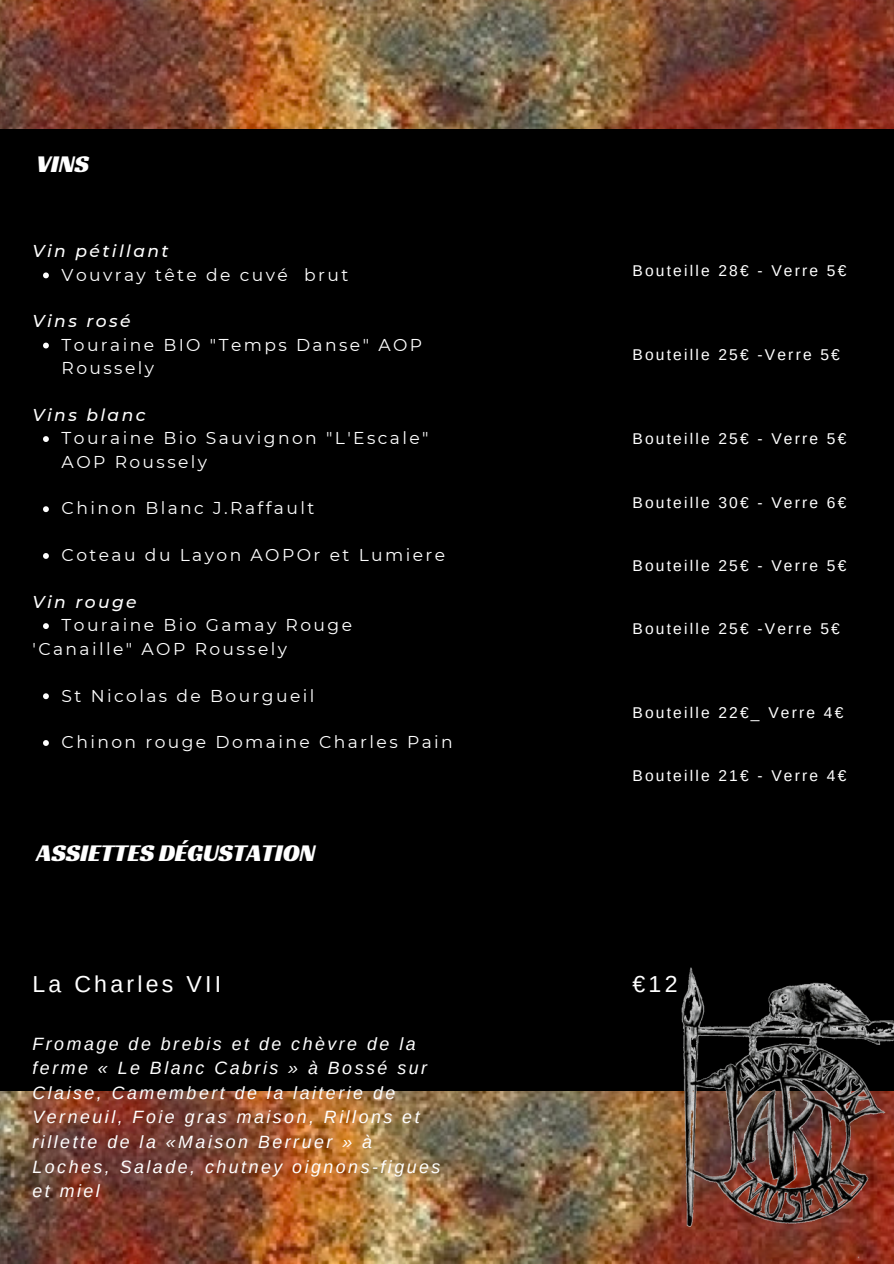
<style>
.page{position:relative;width:894px;height:1264px;background:#fff}
.page>*{position:absolute;margin:0;border:0;box-sizing:border-box;transform-origin:0 0}
.t1{font:24.9px "Racing Sans One";letter-spacing:-.01em;color:#fff}
.t2{font:23.1px "Arimo";letter-spacing:.14em;color:#fff}
.t3{font:italic 17.85px/24.6px "Arimo";letter-spacing:.14em;color:#fff}
.t4{font:17.1px/23.4px "Montserrat";letter-spacing:.14em;color:#fff}
.t5{font:italic 500 17.1px "Montserrat";letter-spacing:.14em;color:#fff}
.t6{font:15.6px "Arimo";letter-spacing:.14em;color:#fff}
</style>
<div class="page">
<div style="left:0;top:0;width:893px;height:1263px;background:#000"></div>
<img style="left:0;top:0;width:893px;height:128px">
<img style="left:0;top:1091px;width:668px;height:172px">
<img style="left:668px;top:967px;width:225px;height:296px">
<svg style="left:43px;top:272px;width:6px;height:6px"></svg>
<svg style="left:43px;top:342px;width:6px;height:6px"></svg>
<svg style="left:43px;top:436px;width:6px;height:6px"></svg>
<svg style="left:43px;top:506px;width:6px;height:6px"></svg>
<svg style="left:43px;top:553px;width:6px;height:6px"></svg>
<svg style="left:43px;top:623px;width:6px;height:6px"></svg>
<svg style="left:43px;top:693px;width:6px;height:6px"></svg>
<svg style="left:43px;top:740px;width:6px;height:6px"></svg>
<p class="t1" style="left:37px;top:147px;width:54px">VINS</p>
<p class="t5" style="left:32px;top:241px;width:138px">Vin pétillant</p>
<p class="t4" style="left:62px;top:263px;width:288px">Vouvray tête de cuvé brut</p>
<p class="t5" style="left:32px;top:311px;width:99px">Vins rosé</p>
<p class="t4" style="left:62px;top:333px;width:362px">Touraine BIO "Temps Danse" AOP<br>Roussely</p>
<p class="t5" style="left:32px;top:404px;width:114px">Vins blanc</p>
<p class="t4" style="left:62px;top:426px;width:368px">Touraine Bio Sauvignon "L'Escale"<br>AOP Roussely</p>
<p class="t4" style="left:62px;top:496px;width:254px">Chinon Blanc J.Raffault</p>
<p class="t4" style="left:62px;top:543px;width:385px">Coteau du Layon AOPOr et Lumiere</p>
<p class="t5" style="left:32px;top:591px;width:106px">Vin rouge</p>
<p class="t4" style="left:32px;top:637px;width:256px">'Canaille" AOP Roussely</p>
<p class="t4" style="left:62px;top:613px;width:292px">Touraine Bio Gamay Rouge</p>
<p class="t4" style="left:62px;top:683px;width:254px">St Nicolas de Bourgueil</p>
<p class="t4" style="left:62px;top:730px;width:392px">Chinon rouge Domaine Charles Pain</p>
<p class="t1" style="left:37px;top:836px;width:280px">ASSIETTES DÉGUSTATION</p>
<p class="t2" style="left:32px;top:970px;width:190px">La Charles VII</p>
<p class="t3" style="left:32px;top:1031px;width:409px">Fromage de brebis et de chèvre de la ferme « Le Blanc Cabris » à Bossé sur<br>Claise, Camembert de la laiterie de<br>Verneuil, Foie gras maison, Rillons et rillette de la «Maison Berruer » à<br>Loches, Salade, chutney oignons-figues et miel</p>
<p class="t6" style="left:632px;top:262px;width:215px">Bouteille 28€ - Verre 5€</p>
<p class="t6" style="left:632px;top:346px;width:209px">Bouteille 25€ -Verre 5€</p>
<p class="t6" style="left:632px;top:430px;width:215px">Bouteille 25€ - Verre 5€</p>
<p class="t6" style="left:632px;top:493px;width:215px">Bouteille 30€ - Verre 6€</p>
<p class="t6" style="left:632px;top:556px;width:215px">Bouteille 25€ - Verre 5€</p>
<p class="t6" style="left:632px;top:619px;width:209px">Bouteille 25€ -Verre 5€</p>
<p class="t6" style="left:632px;top:704px;width:212px">Bouteille 22€_ Verre 4€</p>
<p class="t6" style="left:632px;top:767px;width:215px">Bouteille 21€ - Verre 4€</p>
<p class="t2" style="left:632px;top:970px;width:47px">€12</p>
</div>
